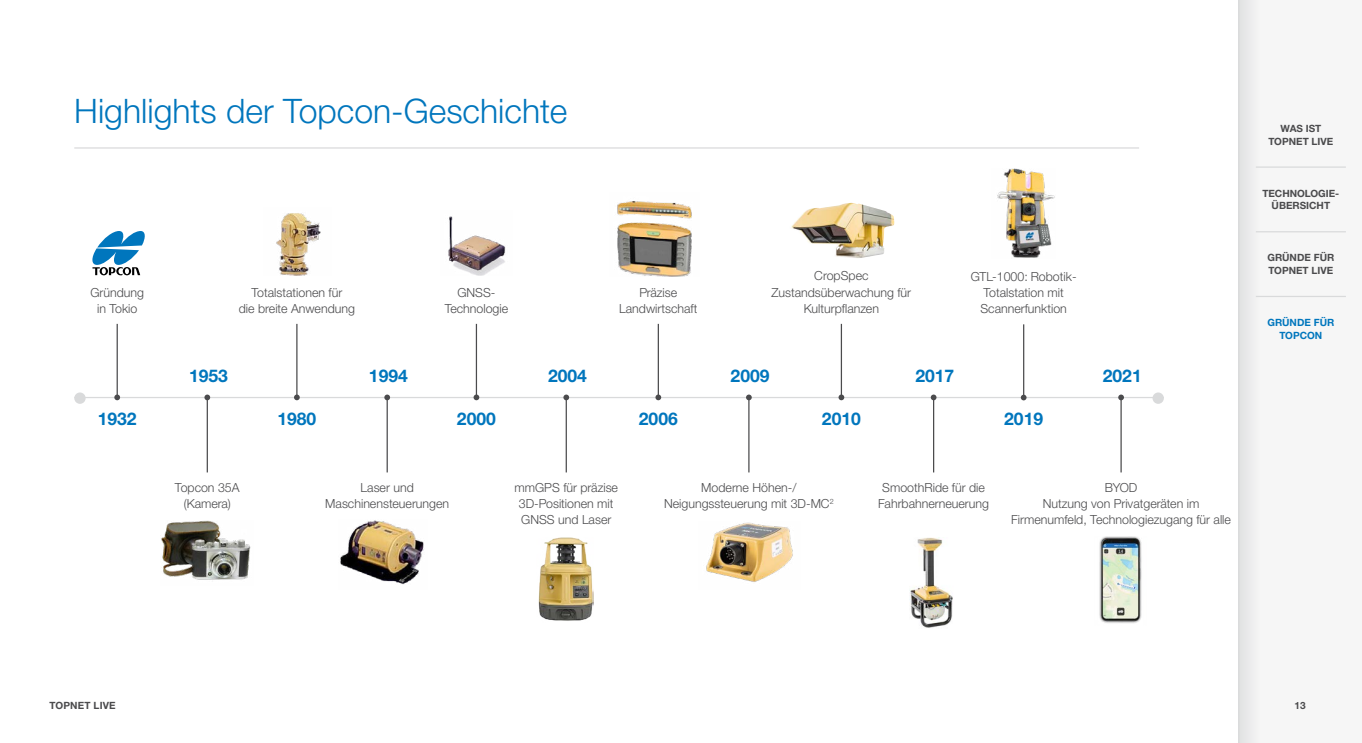
<style>
.page{position:relative;width:1362px;height:743px;background:#fff}
.page>*{position:absolute;margin:0;border:0;box-sizing:border-box;transform-origin:0 0}
.t1{font:300 33.75px "Helvetica Neue LTW1 G";color:#0076bd}
.t2{font:700 17.5px "Helvetica Neue LTW1 G";color:#0076bd}
.t3{font:300 12.5px/16.2px "Helvetica Neue LTW1 G";color:#4b4b4d;text-align:center}
.t4{font:700 10px/12.5px "Helvetica Neue LTW1 G";color:#4b4b4d;text-align:center}
.t5{font:700 10px/12.5px "Helvetica Neue LTW1 G";color:#0076bd;text-align:center}
</style>
<div class="page">
<div style="left:1238px;top:0;width:123px;height:742px;background:#f6f6f6"></div>
<hr style="left:74px;top:397px;width:1089px;height:1px;background:#d9dadb">
<div style="left:74px;top:392px;width:12px;height:12px;background:#d9dadb;border-radius:50%"></div>
<div style="left:1152px;top:392px;width:11px;height:12px;background:#d9dadb;border-radius:50%"></div>
<img style="left:791px;top:203px;width:103px;height:55px">
<img style="left:276px;top:213px;width:45px;height:63px">
<img style="left:448px;top:216px;width:58px;height:59px">
<img style="left:997px;top:169px;width:58px;height:89px">
<img style="left:340px;top:520px;width:84px;height:65px">
<img style="left:706px;top:522px;width:87px;height:60px">
<img style="left:910px;top:537px;width:43px;height:91px">
<img style="left:161px;top:520px;width:90px;height:60px">
<img style="left:617px;top:201px;width:75px;height:76px">
<img style="left:1099px;top:536px;width:43px;height:87px">
<img style="left:538px;top:537px;width:56px;height:84px">
<svg style="left:92px;top:231px;width:53px;height:44px"></svg>
<svg style="left:114px;top:394px;width:6px;height:6px"></svg>
<hr style="left:117px;top:324px;width:1px;height:73px;background:#4b4b4d">
<svg style="left:294px;top:394px;width:6px;height:6px"></svg>
<hr style="left:296px;top:324px;width:1px;height:73px;background:#4b4b4d">
<svg style="left:473px;top:394px;width:6px;height:6px"></svg>
<hr style="left:476px;top:324px;width:1px;height:73px;background:#4b4b4d">
<svg style="left:655px;top:394px;width:6px;height:6px"></svg>
<hr style="left:657px;top:324px;width:2px;height:73px;background:#4b4b4d">
<svg style="left:838px;top:394px;width:6px;height:6px"></svg>
<hr style="left:840px;top:324px;width:2px;height:73px;background:#4b4b4d">
<svg style="left:1020px;top:394px;width:6px;height:6px"></svg>
<hr style="left:1023px;top:324px;width:1px;height:73px;background:#4b4b4d">
<svg style="left:204px;top:394px;width:6px;height:6px"></svg>
<hr style="left:207px;top:399px;width:1px;height:73px;background:#4b4b4d">
<svg style="left:384px;top:394px;width:6px;height:6px"></svg>
<hr style="left:386px;top:399px;width:2px;height:73px;background:#4b4b4d">
<svg style="left:563px;top:394px;width:6px;height:6px"></svg>
<hr style="left:565px;top:399px;width:2px;height:73px;background:#4b4b4d">
<svg style="left:746px;top:394px;width:5px;height:6px"></svg>
<hr style="left:748px;top:399px;width:1px;height:73px;background:#4b4b4d">
<svg style="left:930px;top:394px;width:6px;height:6px"></svg>
<hr style="left:932px;top:399px;width:2px;height:73px;background:#4b4b4d">
<svg style="left:1118px;top:394px;width:5px;height:6px"></svg>
<hr style="left:1120px;top:399px;width:1px;height:73px;background:#4b4b4d">
<hr style="left:74px;top:147px;width:1065px;height:2px;background:#d9dadb">
<div style="left:1238px;top:0;width:24px;height:742px;background:linear-gradient(to right,#e0e1e1,#f6f6f6)"></div>
<hr style="left:1238px;top:0;width:1px;height:742px;background:#d9dadb">
<hr style="left:1255px;top:166px;width:90px;height:2px;background:#d9dadb">
<hr style="left:1255px;top:231px;width:90px;height:1px;background:#d9dadb">
<hr style="left:1255px;top:296px;width:90px;height:1px;background:#d9dadb">
<h1 class="t1" style="left:74px;top:90px;width:494px">Highlights der Topcon-Geschichte</h1>
<p class="t3" style="left:90px;top:284px;width:55px">Gründung in Tokio</p>
<h2 class="t2" style="left:98px;top:408px;width:40px">1932</h2>
<p class="t3" style="left:239px;top:284px;width:118px">Totalstationen für<br>die breite Anwendung</p>
<h2 class="t2" style="left:189px;top:365px;width:40px">1953</h2>
<h2 class="t2" style="left:277px;top:408px;width:40px">1980</h2>
<h2 class="t2" style="left:369px;top:365px;width:40px">1994</h2>
<p class="t3" style="left:444px;top:284px;width:65px">GNSS-<br>Technologie</p>
<h2 class="t2" style="left:457px;top:408px;width:40px">2000</h2>
<h2 class="t2" style="left:548px;top:365px;width:40px">2004</h2>
<p class="t3" style="left:619px;top:284px;width:80px">Präzise<br>Landwirtschaft</p>
<h2 class="t2" style="left:639px;top:408px;width:40px">2006</h2>
<p class="t3" style="left:771px;top:268px;width:141px">CropSpec<br>Zustandsüberwachung für<br>Kulturpflanzen</p>
<p class="t3" style="left:970px;top:268px;width:107px">GTL-1000: Robotik-<br>Totalstation mit<br>Scannerfunktion</p>
<h2 class="t2" style="left:730px;top:365px;width:40px">2009</h2>
<h2 class="t2" style="left:915px;top:365px;width:40px">2017</h2>
<h2 class="t2" style="left:1102px;top:365px;width:40px">2021</h2>
<h2 class="t2" style="left:821px;top:408px;width:40px">2010</h2>
<h2 class="t2" style="left:1004px;top:408px;width:40px">2019</h2>
<p class="t3" style="left:175px;top:479px;width:66px">Topcon 35A (Kamera)</p>
<p class="t3" style="left:325px;top:479px;width:125px">Laser und<br>Maschinensteuerungen</p>
<p class="t3" style="left:514px;top:479px;width:105px">mmGPS für präzise<br>3D-Positionen mit<br>GNSS und Laser</p>
<p class="t3" style="left:664px;top:479px;width:171px">Moderne Höhen-/<br>Neigungssteuerung mit 3D-MC<sup>2</sup></p>
<p class="t3" style="left:878px;top:479px;width:112px">SmoothRide für die<br>Fahrbahnerneuerung</p>
<p class="t3" style="left:1011px;top:479px;width:221px">BYOD<br>Nutzung von Privatgeräten im<br>Firmenumfeld, Technologiezugang für alle</p>
<p class="t4" style="left:1268px;top:122px;width:66px">WAS IST<br>TOPNET LIVE</p>
<p class="t4" style="left:1262px;top:187px;width:78px">TECHNOLOGIE-<br>ÜBERSICHT</p>
<p class="t4" style="left:1267px;top:251px;width:68px;text-align:left">GRÜNDE FÜR<br>TOPNET LIVE</p>
<p class="t5" style="left:1267px;top:316px;width:68px">GRÜNDE FÜR<br>TOPCON</p>
<p class="t4" style="left:49px;top:699px;width:68px">TOPNET LIVE</p>
<p class="t4" style="left:1294px;top:699px;width:13px">13</p>
</div>
